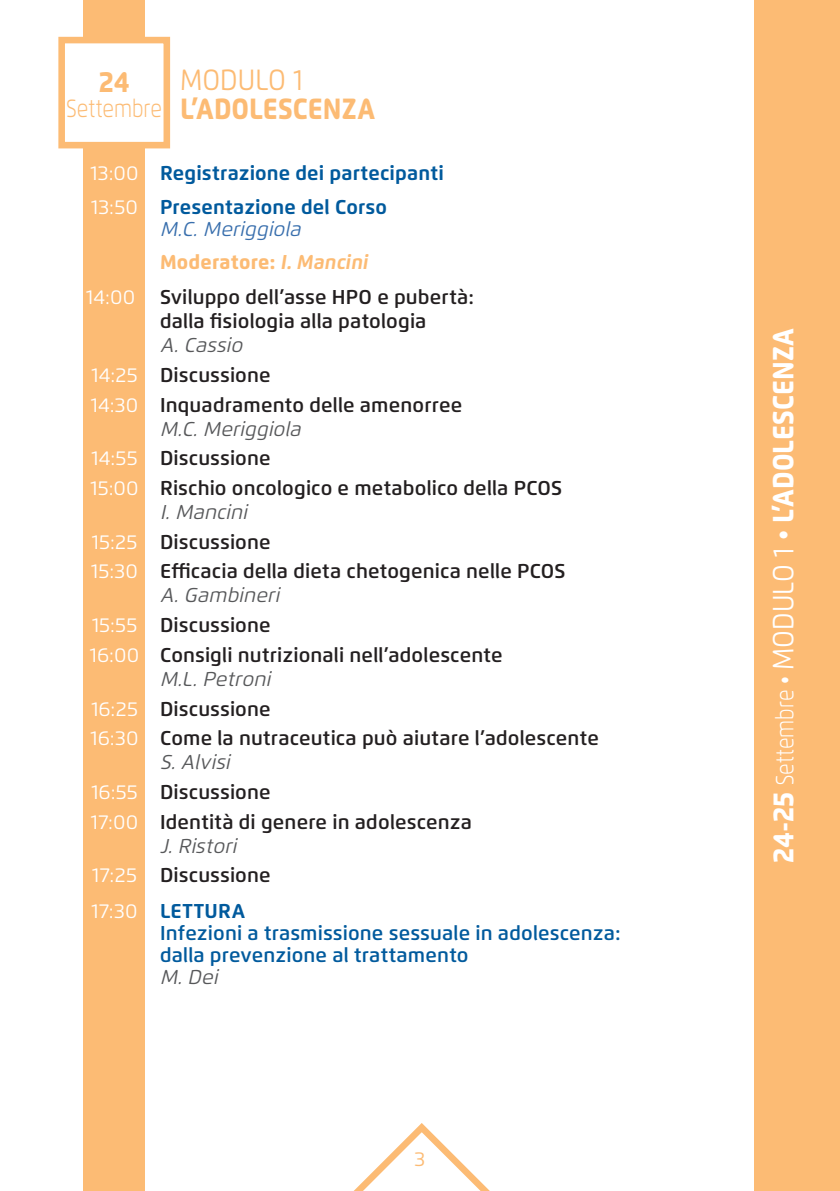
<style>
.page{position:relative;width:840px;height:1191px;background:#fff}
.page>*{position:absolute;margin:0;border:0;box-sizing:border-box;transform-origin:0 0}
.t1{font:800 29.2px "Flexo";color:#fff;scale:.9 1}
.t2{font:800 29.2px "Flexo";color:#fcbb74;scale:.9 1}
.t3{font:29.2px "Flexo";color:#fcbb74;scale:.9 1}
.t4{font:300 24.8px "Flexo";color:#fcbb74;scale:.8 1}
.t5{font:600 20px "Flexo";letter-spacing:.005em;color:#231f20}
.t6{font:italic 20px "Flexo";color:#57585a}
.t7{font:600 20px "Flexo";letter-spacing:.005em;color:#015a9d}
.t8{font:700 20px "Flexo";letter-spacing:.01em;color:#015a9d}
.t9{font:800 20px "Flexo";letter-spacing:.005em;color:#fcbb74}
.t10{font:italic 20px "Flexo";color:#396fad}
.t11{font:20px "Flexo";color:#fcbb74}
.s1{font-weight:400;color:#fff}
.s2{font-weight:700;font-style:italic}
.s3{font-weight:300;font-size:24.8px}
.s4{font-weight:400}
</style>
<div class="page">
<div style="left:83px;top:0;width:62px;height:1191px;background:#fcbb74"></div>
<svg style="left:58px;top:36px;width:113px;height:113px"></svg>
<svg style="left:354px;top:1123px;width:136px;height:68px"></svg>
<div style="left:754px;top:0;width:85px;height:1191px;background:#fcbb74"></div>
<p class="t2" style="left:99px;top:63px;width:36px">24</p>
<p class="t4" style="left:66px;top:93px;width:121px">Settembre</p>
<p class="t3" style="left:180px;top:62px;width:137px">MODULO 1</p>
<p class="t2" style="left:180px;top:91px;width:218px">L’ADOLESCENZA</p>
<p class="t8" style="left:90px;top:161px;width:354px"><span class="s1">13:00</span> Registrazione dei partecipanti</p>
<p class="t8" style="left:91px;top:194px;width:297px"><span class="s1">13:50</span> Presentazione del Corso</p>
<p class="t10" style="left:160px;top:216px;width:147px">M.C.Meriggiola</p>
<p class="t9" style="left:160px;top:250px;width:209px">Moderatore: <span class="s2">I. Mancini</span></p>
<p class="t5" style="left:86px;top:285px;width:389px"><span class="s1">14:00</span> Sviluppo dell’asse HPO e pubertà:</p>
<p class="t5" style="left:160px;top:309px;width:268px">dalla fisiologia alla patologia</p>
<p class="t6" style="left:160px;top:333px;width:89px">A.Cassio</p>
<p class="t5" style="left:91px;top:363px;width:181px"><span class="s1">14:25</span> Discussione</p>
<p class="t5" style="left:91px;top:392px;width:373px"><span class="s1">14:30</span> Inquadramento delle amenorree</p>
<p class="t6" style="left:160px;top:416px;width:147px">M.C.Meriggiola</p>
<p class="t5" style="left:92px;top:446px;width:180px"><span class="s1">14:55</span> Discussione</p>
<p class="t5" style="left:90px;top:476px;width:473px"><span class="s1">15:00</span> Rischio oncologico e metabolico della PCOS</p>
<p class="t6" style="left:160px;top:500px;width:94px">I.Mancini</p>
<p class="t5" style="left:92px;top:529px;width:180px"><span class="s1">15:25</span> Discussione</p>
<p class="t5" style="left:91px;top:559px;width:475px"><span class="s1">15:30</span> Efficacia della dieta chetogenica nelle PCOS</p>
<p class="t6" style="left:160px;top:583px;width:126px">A.Gambineri</p>
<p class="t5" style="left:92px;top:613px;width:180px"><span class="s1">15:55</span> Discussione</p>
<p class="t5" style="left:90px;top:642px;width:414px"><span class="s1">16:00</span> Consigli nutrizionali nell’adolescente</p>
<p class="t6" style="left:160px;top:666px;width:117px">M.L.Petroni</p>
<p class="t5" style="left:91px;top:696px;width:181px"><span class="s1">16:25</span> Discussione</p>
<p class="t5" style="left:91px;top:726px;width:509px"><span class="s1">16:30</span> Come la nutraceutica può aiutare l’adolescente</p>
<p class="t6" style="left:160px;top:750px;width:76px">S.Alvisi</p>
<p class="t5" style="left:91px;top:779px;width:181px"><span class="s1">16:55</span> Discussione</p>
<p class="t5" style="left:91px;top:809px;width:382px"><span class="s1">17:00</span> Identità di genere in adolescenza</p>
<p class="t6" style="left:160px;top:833px;width:83px">J.Ristori</p>
<p class="t5" style="left:92px;top:863px;width:180px"><span class="s1">17:25</span> Discussione</p>
<p class="t8" style="left:92px;top:898px;width:155px"><span class="s1">17:30</span> LETTURA</p>
<p class="t7" style="left:160px;top:920px;width:462px">Infezioni a trasmissione sessuale in adolescenza:</p>
<p class="t7" style="left:160px;top:942px;width:310px">dalla prevenzione al trattamento</p>
<p class="t6" style="left:160px;top:964px;width:64px">M.Dei</p>
<p class="t11" style="left:414px;top:1146px;width:12px">3</p>
<p class="t1" style="left:765px;top:863px;width:596px;rotate:-90deg">24-25 <span class="s3">Settembre •</span> <span class="s4">MODULO 1 •</span> L’ADOLESCENZA</p>
</div>
